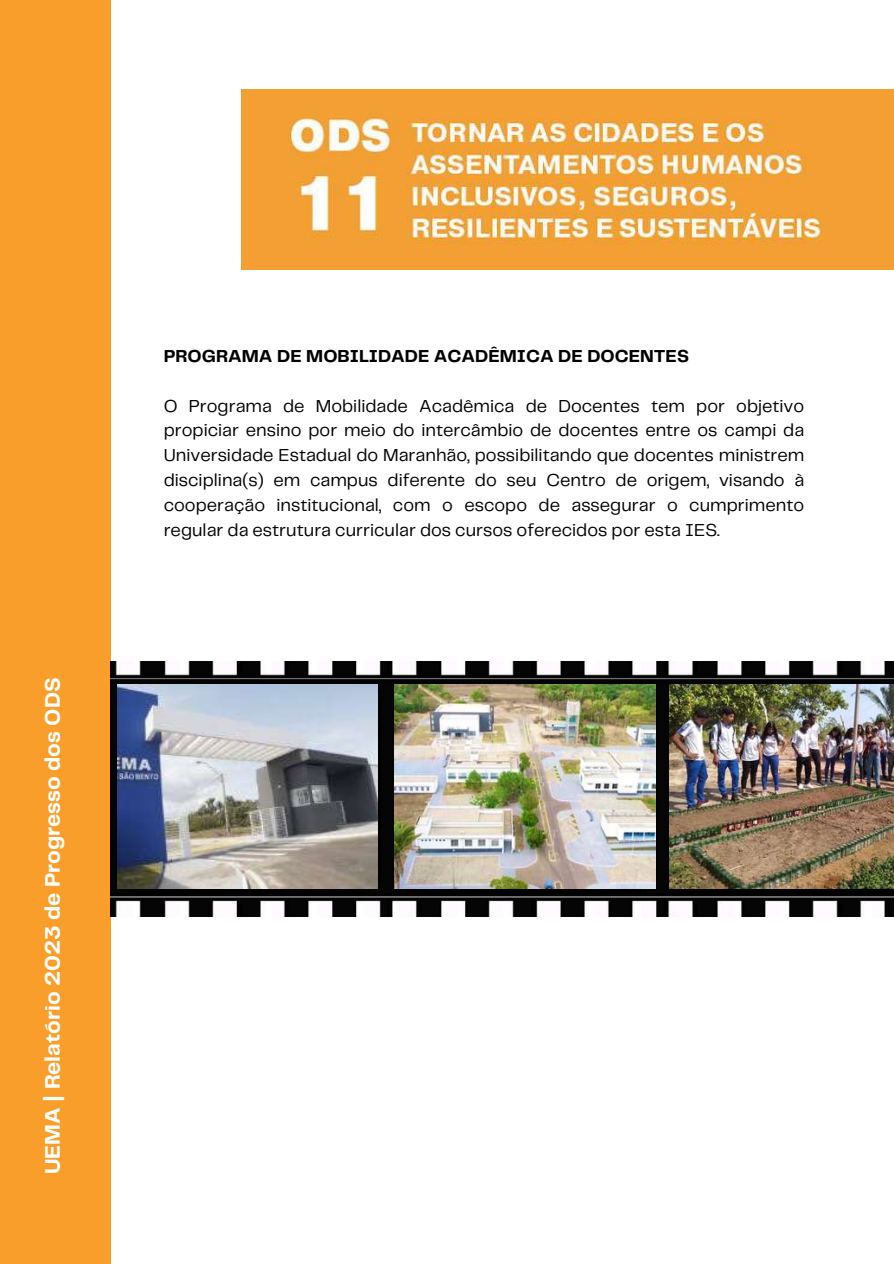
<style>
.page{position:relative;width:894px;height:1264px;background:#fff}
.page>*{position:absolute;margin:0;border:0;box-sizing:border-box;transform-origin:0 0}
.t1{font:700 21.9px "Telegraf";color:#fff}
.t2{font:18px/24.8px "Telegraf";color:#000;text-align:justify}
.t3{font:700 18px "Telegraf";color:#000}
</style>
<div class="page">
<div style="left:0;top:0;width:110px;height:1263px;background:#f99e2a"></div>
<img style="left:242px;top:89px;width:651px;height:180px">
<img style="left:110px;top:662px;width:783px;height:254px">
<img style="left:117px;top:685px;width:260px;height:203px">
<img style="left:394px;top:685px;width:261px;height:203px">
<img style="left:669px;top:685px;width:224px;height:203px">
<p class="t1" style="left:43px;top:1174px;width:498px;rotate:-90deg">UEMA | Relatório 2023 de Progresso dos ODS</p>
<p class="t3" style="left:164px;top:348px;width:526px">PROGRAMA DE MOBILIDADE ACADÊMICA DE DOCENTES</p>
<p class="t2" style="left:164px;top:394px;width:642px">O Programa de Mobilidade Acadêmica de Docentes tem por objetivo propiciar ensino por meio do intercâmbio de docentes entre os campi da Universidade Estadual do Maranhão, possibilitando que docentes ministrem disciplina(s) em campus diferente do seu Centro de origem, visando à cooperação institucional, com o escopo de assegurar o cumprimento regular da estrutura curricular dos cursos oferecidos por esta IES.</p>
</div>
